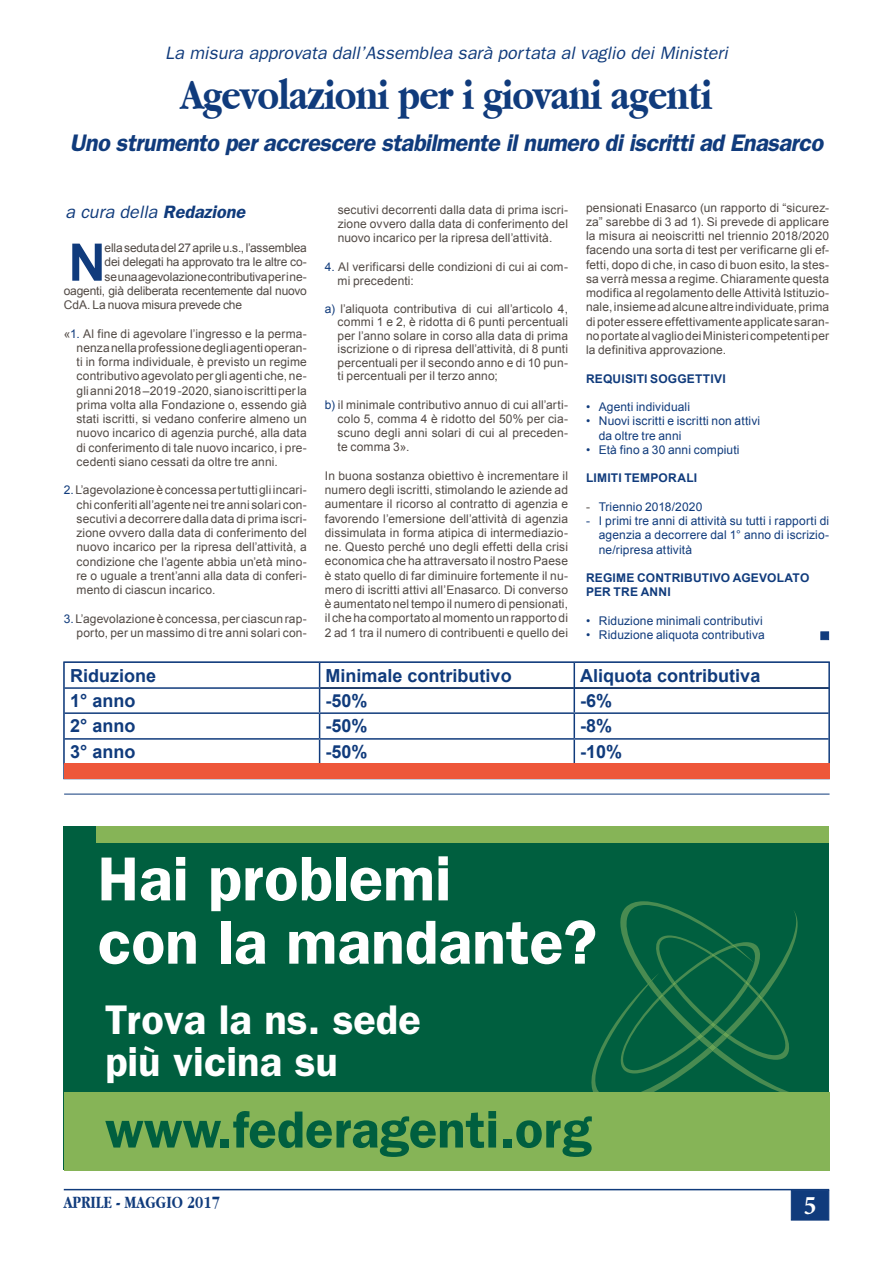
<style>
.page{position:relative;width:893px;height:1263px;background:#fff}
.page>*{position:absolute;margin:0;border:0;box-sizing:border-box;transform-origin:0 0}
.t1{font:600 63.3px "Franklin Gothic";color:#fff}
.t2{font:600 62.4px "Franklin Gothic";color:#fff}
.t3{font:600 52.5px "Franklin Gothic";color:#005f3f}
.t4{font:700 51.75px "Arial";color:#103b7c}
.t5{font:700 45px "Apple Garamond";letter-spacing:-.02em;color:#103b7c}
.t6{font:600 41.55px/42.2px "Franklin Gothic";color:#fff}
.t7{font:700 condensed 27px "Minion Pro";color:#fff}
.t8{font:italic 600 24px "Franklin Gothic";letter-spacing:-.025em;color:#103b7c}
.t9{font:700 18px "Arial";color:#103b7c}
.t10{font:italic 18px "Franklin Gothic";color:#103b7c}
.t11{font:700 18px "Apple Garamond";color:#103b7c}
.t12{font:12px/14.2px "Arial";letter-spacing:.01em;color:#524a45;text-align:justify}
.t13{font:12px/14.2px "Arial";letter-spacing:.01em;color:#103b7c}
.t14{font:12px "Arial";letter-spacing:-.015em;color:#524a45}
.t15{font:700 12px/14.2px "Arial";letter-spacing:.015em;color:#103b7c}
.s1{font-weight:600}
.s2{color:#103b7c}
.s3{color:#524a45}
.s4{font-size:62.4px}
</style>
<div class="page">
<hr style="left:64px;top:1189px;width:765px;height:1px;background:#103b7c">
<div style="left:791px;top:1190px;width:38px;height:30px;background:#103b7c;border:1px solid #103b7c"></div>
<hr style="left:64px;top:794px;width:765px;height:1px;background:#103b7c">
<div style="left:820px;top:631px;width:9px;height:9px;background:#103b7c;border:1px solid #103b7c"></div>
<hr style="left:65px;top:687px;width:255px;height:2px;background:#103b7c">
<hr style="left:65px;top:712px;width:255px;height:2px;background:#103b7c">
<hr style="left:574px;top:712px;width:255px;height:2px;background:#103b7c">
<svg style="left:829px;top:663px;width:1px;height:101px"></svg>
<hr style="left:65px;top:738px;width:255px;height:2px;background:#103b7c">
<hr style="left:574px;top:738px;width:255px;height:2px;background:#103b7c">
<hr style="left:320px;top:712px;width:254px;height:2px;background:#103b7c">
<hr style="left:320px;top:738px;width:254px;height:2px;background:#103b7c">
<svg style="left:319px;top:664px;width:1px;height:99px"></svg>
<svg style="left:574px;top:664px;width:1px;height:99px"></svg>
<div style="left:64px;top:662px;width:765px;height:117px;border:1px solid #103b7c"></div>
<div style="left:64px;top:763px;width:765px;height:16px;background:#ee573a"></div>
<div style="left:64px;top:826px;width:765px;height:344px;background:#005f3f"></div>
<svg style="left:591px;top:901px;width:207px;height:191px"></svg>
<div style="left:64px;top:1092px;width:765px;height:78px;background:#86b457"></div>
<div style="left:97px;top:826px;width:732px;height:17px;background:#86b457"></div>
<hr style="left:320px;top:687px;width:509px;height:2px;background:#103b7c">
<h3 class="t10" style="left:165px;top:43px;width:564px">La misura approvata dall’Assemblea sarà portata al vaglio dei Ministeri</h3>
<h3 class="t5" style="left:181px;top:69px;width:533px">Agevolazioni per i giovani agenti</h3>
<h3 class="t8" style="left:70px;top:128px;width:755px">Uno strumento per accrescere stabilmente il numero di iscritti ad Enasarco</h3>
<h3 class="t10" style="left:65px;top:201px;width:181px">a cura della <span class="s1">Redazione</span></h3>
<h3 class="t4" style="left:68px;top:228px;width:39px">N</h3>
<p class="t14" style="left:105px;top:240px;width:204px">ella seduta del 27 aprile u.s., l’assemblea</p>
<p class="t14" style="left:105px;top:254px;width:204px">dei delegati ha approvato tra le altre co-</p>
<p class="t14" style="left:105px;top:269px;width:204px">se una agevolazione contributiva per i ne-</p>
<p class="t14" style="left:64px;top:283px;width:245px">oagenti, già deliberata recentemente dal nuovo</p>
<p class="t14" style="left:64px;top:297px;width:180px">CdA. La nuova misura prevede che</p>
<p class="t12" style="left:77px;top:326px;width:232px;text-indent:-13px">«<span class="s2">1.</span> Al fine di agevolare l’ingresso e la perma&shy;nenza nella professione degli agenti operan&shy;ti in forma individuale, è previsto un regime contributivo agevolato per gli agenti che, ne&shy;gli anni 2018 –2019 -2020, siano iscritti per la prima volta alla Fondazione o, essendo già stati iscritti, si vedano conferire almeno un nuovo incarico di agenzia purché, alla data di conferimento di tale nuovo incarico, i pre&shy;cedenti siano cessati da oltre tre anni.</p>
<p class="t12" style="left:77px;top:483px;width:232px;text-indent:-13px"><span class="s2">2.</span> L’agevolazione è concessa per tutti gli incari&shy;chi conferiti all’agente nei tre anni solari con&shy;secutivi a decorrere dalla data di prima iscri&shy;zione ovvero dalla data di conferimento del nuovo incarico per la ripresa dell’attività, a condizione che l’agente abbia un’età mino&shy;re o uguale a trent’anni alla data di conferi&shy;mento di ciascun incarico.</p>
<p class="t12" style="left:64px;top:611px;width:245px;text-align:right"><span class="s2">3.</span> L’agevolazione è concessa, per ciascun rap&shy;porto, per un massimo di tre anni solari con-</p>
<p class="t12" style="left:338px;top:202px;width:232px">secutivi decorrenti dalla data di prima iscri&shy;zione ovvero dalla data di conferimento del nuovo incarico per la ripresa dell’attività.</p>
<p class="t12" style="left:338px;top:259px;width:232px;text-indent:-13px"><span class="s2">4.</span> Al verificarsi delle condizioni di cui ai com&shy;mi precedenti:</p>
<p class="t12" style="left:338px;top:302px;width:232px;line-height:13.5px;text-indent:-13px"><span class="s2">a)</span> l’aliquota contributiva di cui all’articolo 4, commi 1 e 2, è ridotta di 6 punti percentuali per l’anno solare in corso alla data di prima iscrizione o di ripresa dell’attività, di 8 punti percentuali per il secondo anno e di 10 pun&shy;ti percentuali per il terzo anno;</p>
<p class="t12" style="left:338px;top:397px;width:232px;text-indent:-13px"><span class="s2">b)</span> il minimale contributivo annuo di cui all’arti&shy;colo 5, comma 4 è ridotto del 50% per cia&shy;scuno degli anni solari di cui al preceden&shy;te comma 3».</p>
<p class="t12" style="left:325px;top:469px;width:245px">In buona sostanza obiettivo è incrementare il numero degli iscritti, stimolando le aziende ad aumentare il ricorso al contratto di agenzia e favorendo l’emersione dell’attività di agenzia dissimulata in forma atipica di intermediazio&shy;ne. Questo perché uno degli effetti della crisi economica che ha attraversato il nostro Paese è stato quello di far diminuire fortemente il nu&shy;mero di iscritti attivi all’Enasarco. Di converso è aumentato nel tempo il numero di pensionati, il che ha comportato al momento un rapporto di 2 ad 1 tra il numero di contribuenti e quello dei</p>
<p class="t12" style="left:586px;top:200px;width:245px">pensionati Enasarco (un rapporto di “sicurez&shy;za” sarebbe di 3 ad 1). Si prevede di applicare la misura ai neoiscritti nel triennio 2018/2020 facendo una sorta di test per verificarne gli ef&shy;fetti, dopo di che, in caso di buon esito, la stes&shy;sa verrà messa a regime. Chiaramente questa modifica al regolamento delle Attività Istituzio&shy;nale, insieme ad alcune altre individuate, prima di poter essere effettivamente applicate saran&shy;no portate al vaglio dei Ministeri competenti per la definitiva approvazione.</p>
<p class="t15" style="left:586px;top:372px;width:141px">REQUISITI SOGGETTIVI</p>
<p class="t13" style="left:586px;top:400px;width:105px">• Agenti individuali</p>
<p class="t13" style="left:599px;top:414px;width:163px;text-indent:-13px">• Nuovi iscritti e iscritti non attivi da oltre tre anni</p>
<p class="t13" style="left:586px;top:443px;width:155px">• Età fino a 30 anni compiuti</p>
<p class="t15" style="left:586px;top:471px;width:113px">LIMITI TEMPORALI</p>
<p class="t13" style="left:586px;top:500px;width:118px"><span class="s3">-</span> Triennio 2018/2020</p>
<p class="t13" style="left:599px;top:514px;width:232px;text-align:justify;text-indent:-13px">- I primi tre anni di attività su tutti i rapporti di agenzia a decorrere dal 1° anno di iscrizio&shy;ne/ripresa attività</p>
<p class="t15" style="left:586px;top:571px;width:225px">REGIME CONTRIBUTIVO AGEVOLATO<br>PER TRE ANNI</p>
<p class="t13" style="left:586px;top:614px;width:178px">• Riduzione minimali contributivi</p>
<p class="t13" style="left:586px;top:628px;width:180px">• Riduzione aliquota contributiva</p>
<h3 class="t9" style="left:70px;top:663px;width:88px">Riduzione</h3>
<h3 class="t9" style="left:326px;top:663px;width:188px">Minimale contributivo</h3>
<h3 class="t9" style="left:580px;top:663px;width:182px">Aliquota contributiva</h3>
<h3 class="t9" style="left:70px;top:689px;width:67px">1° anno</h3>
<h3 class="t9" style="left:326px;top:689px;width:44px">-50%</h3>
<h3 class="t9" style="left:580px;top:689px;width:34px">-6%</h3>
<h3 class="t9" style="left:70px;top:714px;width:67px">2° anno</h3>
<h3 class="t9" style="left:326px;top:714px;width:44px">-50%</h3>
<h3 class="t9" style="left:580px;top:714px;width:34px">-8%</h3>
<h3 class="t9" style="left:70px;top:740px;width:67px">3° anno</h3>
<h3 class="t9" style="left:326px;top:740px;width:44px">-50%</h3>
<h3 class="t9" style="left:580px;top:740px;width:44px">-10%</h3>
<h1 class="t1" style="left:98px;top:841px;width:355px"><span class="s4">Hai</span> problemi</h1>
<h2 class="t2" style="left:98px;top:905px;width:501px">con la mandante?</h2>
<h3 class="t6" style="left:105px;top:997px;width:317px">Trova la ns. sede più vicina su</h3>
<h3 class="t3" style="left:105px;top:1098px;width:488px">www.federagenti.org</h3>
<h3 class="t11" style="left:64px;top:1192px;width:158px">APRILE - MAGGIO 2017</h3>
<h3 class="t7" style="left:804px;top:1186px;width:14px">5</h3>
</div>
